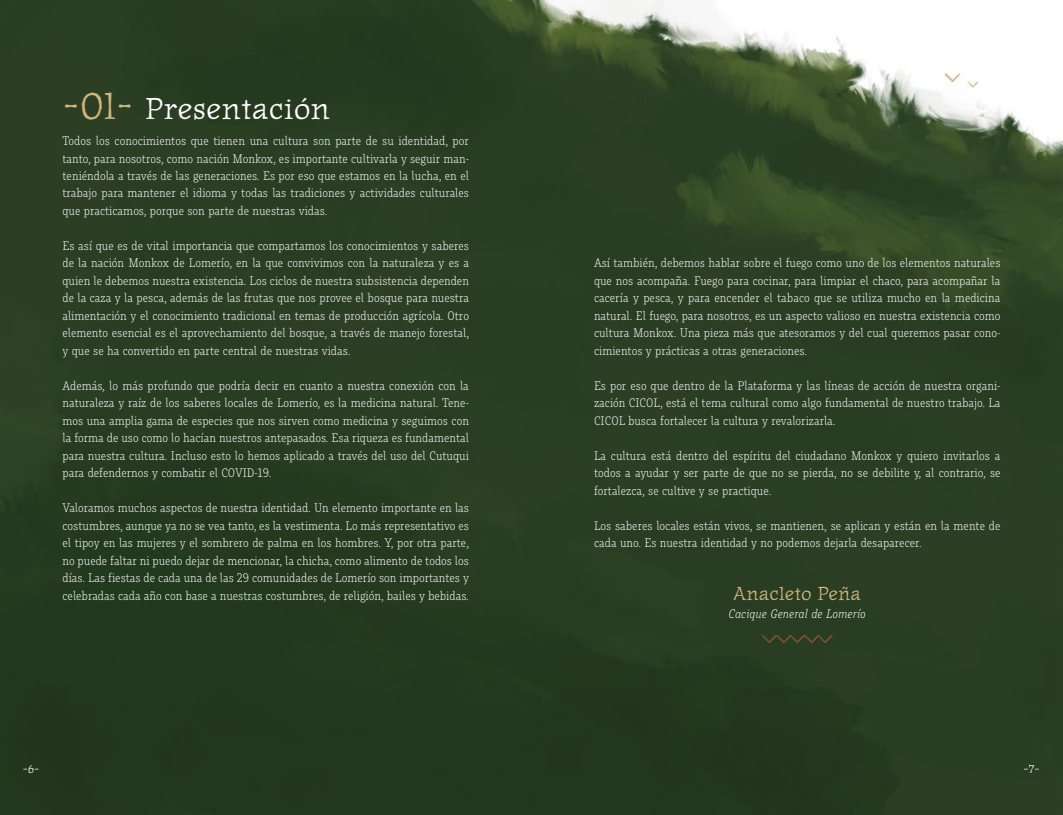
<style>
.page{position:relative;width:1063px;height:815px;background:#fff}
.page>*{position:absolute;margin:0;border:0;box-sizing:border-box;transform-origin:0 0}
.t1{font:30px "Journal Text";color:#fff}
.t2{font:18.75px "Journal Text";color:#d0b67a}
.t3{font:300 13.12px/17.5px "Muriza Basic";color:#fff;text-align:justify}
.t4{font:italic 300 13.12px "Muriza Basic";color:#fff}
.t5{font:11.25px "Journal Text";color:#fff}
.s1{font-size:37.5px;color:#d0b67a}
</style>
<div class="page">
<img style="left:0;top:0;width:1063px;height:815px">
<svg style="left:762px;top:635px;width:71px;height:8px"></svg>
<h1 class="t1" style="left:62px;top:91px;width:269px"><span class="s1">-01-</span> Presentación</h1>
<p class="t3" style="left:62px;top:132px;width:408px">Todos los conocimientos que tienen una cultura son parte de su identidad, por tanto, para nosotros, como nación Monkox, es importante cultivarla y seguir man&shy;teniéndola a través de las generaciones. Es por eso que estamos en la lucha, en el trabajo para mantener el idioma y todas las tradiciones y actividades culturales que practicamos, porque son parte de nuestras vidas.</p>
<p class="t3" style="left:62px;top:237px;width:408px">Es así que es de vital importancia que compartamos los conocimientos y saberes de la nación Monkox de Lomerío, en la que convivimos con la naturaleza y es a quien le debemos nuestra existencia. Los ciclos de nuestra subsistencia dependen de la caza y la pesca, además de las frutas que nos provee el bosque para nuestra alimentación y el conocimiento tradicional en temas de producción agrícola. Otro elemento esencial es el aprovechamiento del bosque, a través de manejo forestal, y que se ha convertido en parte central de nuestras vidas.</p>
<p class="t3" style="left:62px;top:377px;width:408px">Además, lo más profundo que podría decir en cuanto a nuestra conexión con la naturaleza y raíz de los saberes locales de Lomerío, es la medicina natural. Tene&shy;mos una amplia gama de especies que nos sirven como medicina y seguimos con la forma de uso como lo hacían nuestros antepasados. Esa riqueza es fundamental para nuestra cultura. Incluso esto lo hemos aplicado a través del uso del Cutuqui para defendernos y combatir el COVID-19.</p>
<p class="t3" style="left:62px;top:499px;width:408px">Valoramos muchos aspectos de nuestra identidad. Un elemento importante en las costumbres, aunque ya no se vea tanto, es la vestimenta. Lo más representativo es el tipoy en las mujeres y el sombrero de palma en los hombres. Y, por otra parte, no puede faltar ni puedo dejar de mencionar, la chicha, como alimento de todos los días. Las fiestas de cada una de las 29 comunidades de Lomerío son importantes y celebradas cada año con base a nuestras costumbres, de religión, bailes y bebidas.</p>
<p class="t3" style="left:594px;top:254px;width:408px">Así también, debemos hablar sobre el fuego como uno de los elementos naturales que nos acompaña. Fuego para cocinar, para limpiar el chaco, para acompañar la cacería y pesca, y para encender el tabaco que se utiliza mucho en la medicina natural. El fuego, para nosotros, es un aspecto valioso en nuestra existencia como cultura Monkox. Una pieza más que atesoramos y del cual queremos pasar cono&shy;cimientos y prácticas a otras generaciones.</p>
<p class="t3" style="left:594px;top:377px;width:408px">Es por eso que dentro de la Plataforma y las líneas de acción de nuestra organi&shy;zación CICOL, está el tema cultural como algo fundamental de nuestro trabajo. La CICOL busca fortalecer la cultura y revalorizarla.</p>
<p class="t3" style="left:594px;top:447px;width:408px">La cultura está dentro del espíritu del ciudadano Monkox y quiero invitarlos a todos a ayudar y ser parte de que no se pierda, no se debilite y, al contrario, se fortalezca, se cultive y se practique.</p>
<p class="t3" style="left:594px;top:517px;width:408px">Los saberes locales están vivos, se mantienen, se aplican y están en la mente de cada uno. Es nuestra identidad y no podemos dejarla desaparecer.</p>
<h2 class="t2" style="left:733px;top:583px;width:129px">Anacleto Peña</h2>
<p class="t4" style="left:729px;top:606px;width:139px">Cacique General de Lomerío</p>
<p class="t5" style="left:23px;top:762px;width:18px">-6-</p>
<p class="t5" style="left:1024px;top:762px;width:18px">-7-</p>
</div>
